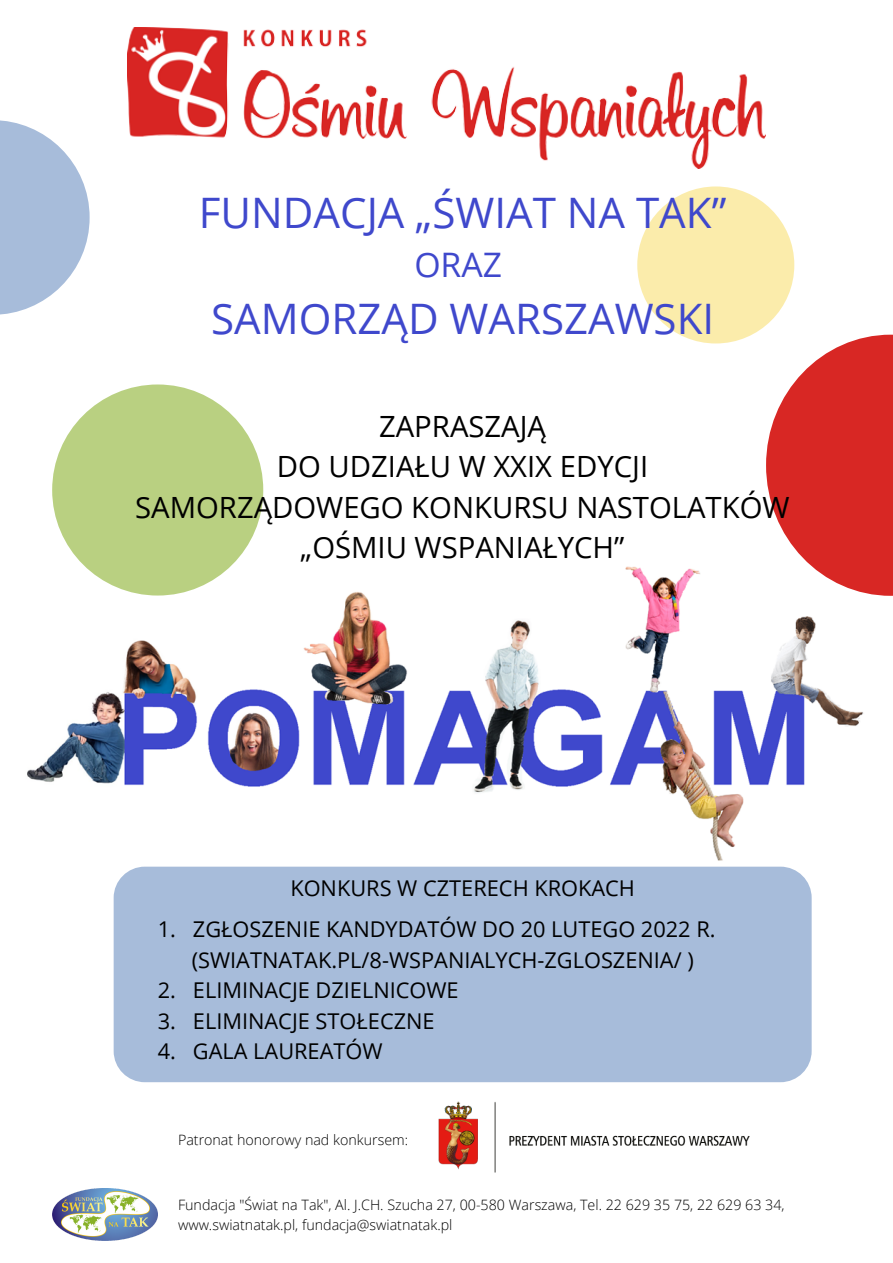
<style>
.page{position:relative;width:893px;height:1263px;background:#fff}
.page>*{position:absolute;margin:0;border:0;box-sizing:border-box;transform-origin:0 0}
.t1{font:42px "Open Sans";color:#3f48cc}
.t2{font:33.75px "Open Sans";color:#3f48cc}
.t3{font:29.25px "Open Sans";color:#000}
.t4{font:21.75px "Open Sans";color:#000}
.t5{font:300 14.25px/19.9px "Open Sans";color:#000}
</style>
<div class="page">
<img style="left:27px;top:526px;width:837px;height:341px">
<svg style="left:0;top:120px;width:90px;height:195px"></svg>
<svg style="left:766px;top:335px;width:127px;height:261px"></svg>
<img style="left:127px;top:27px;width:639px;height:141px">
<img style="left:52px;top:1188px;width:106px;height:53px">
<div style="left:52px;top:384px;width:211px;height:211px;background:#b9d081;border-radius:50%"></div>
<div style="left:637px;top:186px;width:157px;height:157px;background:#fbecab;border-radius:50%"></div>
<div style="left:114px;top:867px;width:697px;height:215px;background:#a7bcda;border-radius:31px"></div>
<img style="left:438px;top:1101px;width:312px;height:72px">
<p class="t1" style="left:199px;top:183px;width:529px">FUNDACJA „ŚWIAT NA TAK”</p>
<p class="t2" style="left:414px;top:241px;width:89px">ORAZ</p>
<p class="t1" style="left:211px;top:289px;width:504px">SAMORZĄD WARSZAWSKI</p>
<p class="t3" style="left:379px;top:405px;width:168px">ZAPRASZAJĄ</p>
<p class="t3" style="left:277px;top:446px;width:373px">DO UDZIAŁU W XXIX EDYCJI</p>
<p class="t3" style="left:135px;top:486px;width:656px">SAMORZĄDOWEGO KONKURSU NASTOLATKÓW</p>
<p class="t3" style="left:300px;top:527px;width:325px">„OŚMIU WSPANIAŁYCH”</p>
<p class="t4" style="left:290px;top:872px;width:346px">KONKURS W CZTERECH KROKACH</p>
<p class="t4" style="left:158px;top:914px;width:559px">1. ZGŁOSZENIE KANDYDATÓW DO 20 LUTEGO 2022 R.</p>
<p class="t4" style="left:192px;top:944px;width:503px">(SWIATNATAK.PL/8-WSPANIALYCH-ZGLOSZENIA/ )</p>
<p class="t4" style="left:158px;top:975px;width:302px">2. ELIMINACJE DZIELNICOWE</p>
<p class="t4" style="left:158px;top:1005px;width:278px">3. ELIMINACJE STOŁECZNE</p>
<p class="t4" style="left:158px;top:1036px;width:226px">4. GALA LAUREATÓW</p>
<p class="t5" style="left:178px;top:1129px;width:232px">Patronat honorowy nad konkursem:</p>
<p class="t5" style="left:178px;top:1194px;width:608px">Fundacja "Świat na Tak", Al. J.CH. Szucha 27, 00-580 Warszawa, Tel. 22 629 35 75, 22 629 63 34, www.swiatnatak.pl, fundacja@swiatnatak.pl</p>
</div>
